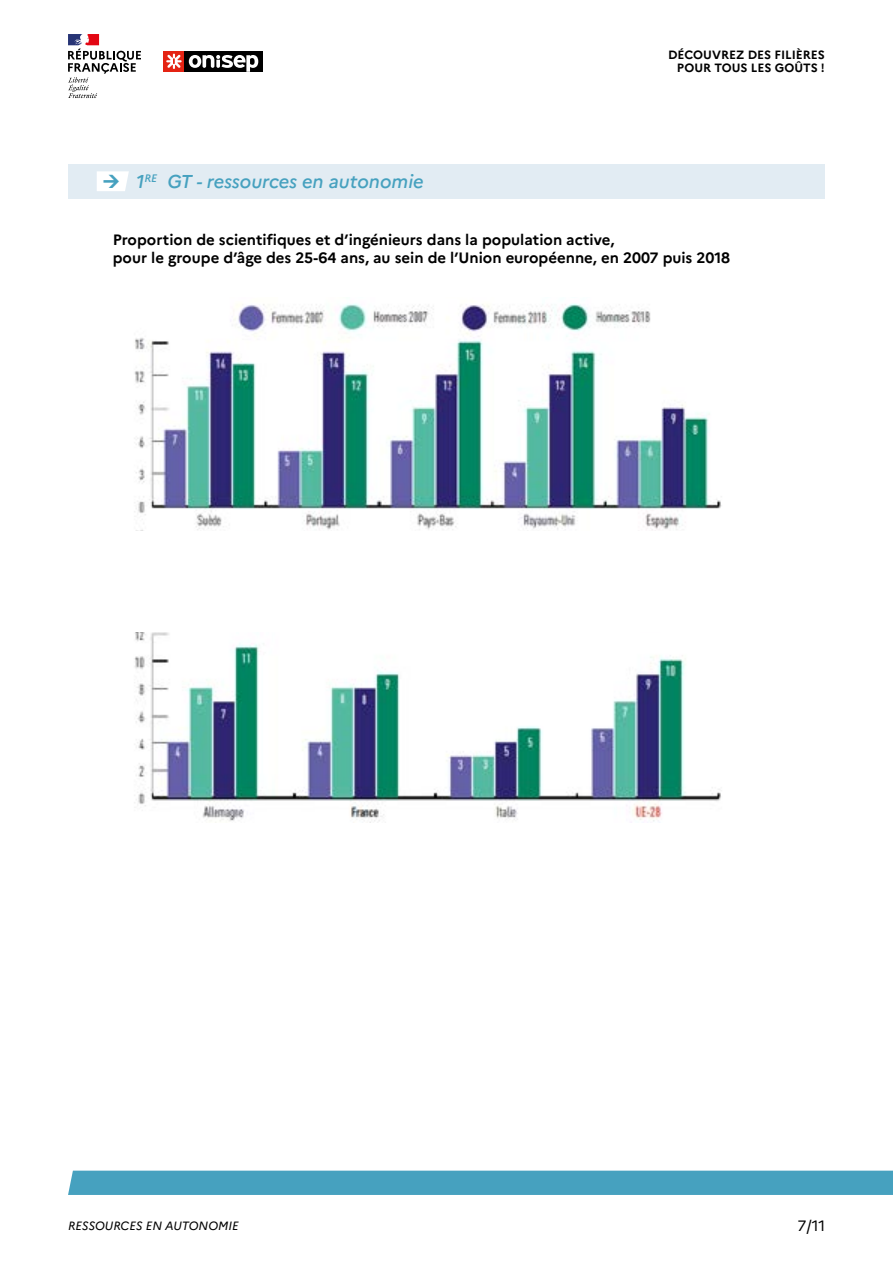
<style>
.page{position:relative;width:893px;height:1263px;background:#fff}
.page>*{position:absolute;margin:0;border:0;box-sizing:border-box;transform-origin:0 0}
.t1{font:italic 500 18.6px "Marianne";color:#46a1bf}
.t2{font:700 15px/18px "Marianne";color:#000}
.t3{font:15px "Marianne";color:#000}
.t4{font:700 12px/13.5px "Marianne";color:#000;text-align:right}
.t5{font:italic 12px "Marianne";color:#000}
</style>
<div class="page">
<div style="left:68px;top:1170px;width:825px;height:25px;background:#46a1bf"></div>
<div style="left:184px;top:51px;width:79px;height:21px;background:#000"></div>
<svg style="left:189px;top:55px;width:69px;height:17px"></svg>
<div style="left:163px;top:51px;width:21px;height:21px;background:#e42313"></div>
<svg style="left:166px;top:54px;width:16px;height:15px"></svg>
<svg style="left:68px;top:34px;width:73px;height:64px"></svg>
<div style="left:68px;top:165px;width:757px;height:34px;background:#e2ecf3"></div>
<img style="left:134px;top:303px;width:588px;height:227px">
<img style="left:134px;top:632px;width:587px;height:191px">
<svg style="left:97px;top:171px;width:32px;height:20px"></svg>
<p class="t1" style="left:136px;top:170px;width:289px">1<sup>RE</sup> GT - ressources en autonomie</p>
<p class="t4" style="left:668px;top:48px;width:158px">DÉCOUVREZ DES FILIÈRES<br>POUR TOUS LES GOÛTS !</p>
<p class="t2" style="left:113px;top:231px;width:619px">Proportion de scientifiques et d’ingénieurs dans la population active,<br>pour le groupe d’âge des 25-64 ans, au sein de l’Union européenne, en 2007 puis 2018</p>
<p class="t5" style="left:68px;top:1218px;width:172px">RESSOURCES EN AUTONOMIE</p>
<p class="t3" style="left:798px;top:1217px;width:29px">7/11</p>
</div>
